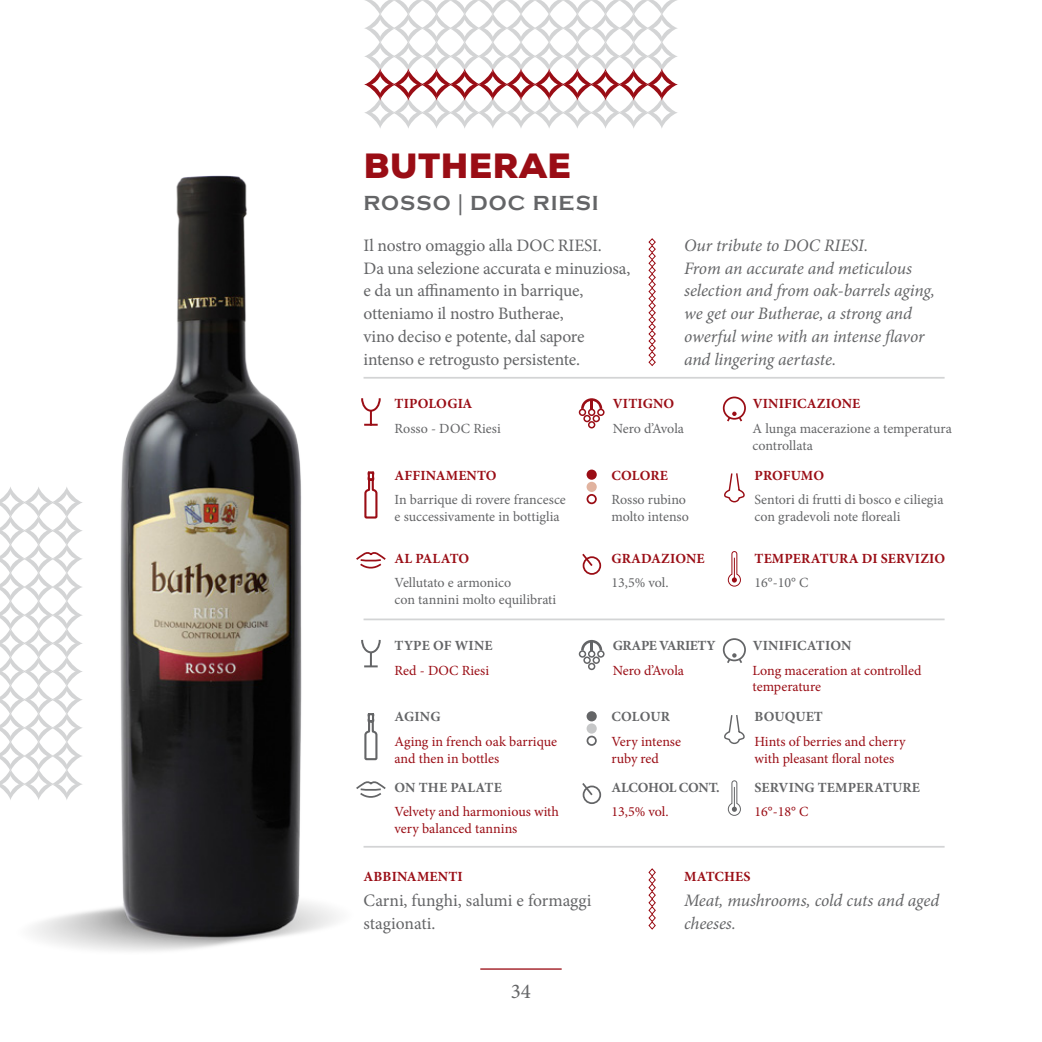
<style>
.page{position:relative;width:1042px;height:1042px;background:#fff}
.page>*{position:absolute;margin:0;border:0;box-sizing:border-box;transform-origin:0 0}
.t1{font:900 35px "Nexa";letter-spacing:.015em;color:#9a0d15}
.t2{font:700 21px "Copperplate Gothic";letter-spacing:.05em;color:#646567}
.t3{font:21px "Minion Pro";color:#646567}
.t4{font:17.5px/22.8px "Minion Pro";letter-spacing:-.01em;color:#646567}
.t5{font:italic 17.5px/22.8px "Minion Pro";letter-spacing:-.01em;color:#646567}
.t6{font:14px/16.8px "Minion Pro";color:#646567}
.t7{font:14px/16.8px "Minion Pro";color:#9a0d15}
.t8{font:700 14px "Minion Pro";letter-spacing:.01em;color:#9a0d15}
.t9{font:700 14px "Minion Pro";letter-spacing:.005em;color:#646567}
.t10{font:700 14px "Minion Pro";letter-spacing:-.03em;color:#646567}
.t11{font:700 14px "Minion Pro";letter-spacing:-.02em;color:#646567}
.s1{font-family:"Copperplate";font-weight:400}
</style>
<div class="page">
<hr style="left:480px;top:968px;width:82px;height:1px;background:#9a0d15">
<svg style="left:364px;top:0;width:314px;height:128px"></svg>
<svg style="left:648px;top:238px;width:8px;height:128px"></svg>
<svg style="left:648px;top:868px;width:8px;height:62px"></svg>
<hr style="left:363px;top:377px;width:581px;height:2px;background:#d3d4d5">
<hr style="left:363px;top:618px;width:581px;height:2px;background:#d3d4d5">
<hr style="left:363px;top:846px;width:581px;height:1px;background:#d3d4d5">
<svg style="left:579px;top:398px;width:25px;height:30px"></svg>
<div style="left:586px;top:469px;width:11px;height:11px;background:#9a0d15;border-radius:50%"></div>
<div style="left:586px;top:482px;width:11px;height:10px;background:#e1b39f;border-radius:50%"></div>
<div style="left:586px;top:494px;width:11px;height:10px;border:2px solid #9a0d15;border-radius:50%"></div>
<div style="left:583px;top:556px;width:18px;height:19px;border:2px solid #9a0d15;border-radius:50%"></div>
<svg style="left:582px;top:553px;width:12px;height:15px"></svg>
<svg style="left:727px;top:551px;width:14px;height:36px"></svg>
<svg style="left:724px;top:473px;width:21px;height:30px"></svg>
<div style="left:723px;top:396px;width:23px;height:24px;border:2px solid #9a0d15;border-radius:50%"></div>
<svg style="left:725px;top:411px;width:19px;height:11px"></svg>
<img style="left:0;top:92px;width:403px;height:859px">
<svg style="left:360px;top:638px;width:22px;height:31px"></svg>
<svg style="left:579px;top:640px;width:25px;height:30px"></svg>
<div style="left:586px;top:711px;width:11px;height:10px;background:#646567;border-radius:50%"></div>
<div style="left:586px;top:723px;width:11px;height:10px;background:#c6c7c8;border-radius:50%"></div>
<div style="left:586px;top:735px;width:11px;height:11px;border:2px solid #646567;border-radius:50%"></div>
<svg style="left:363px;top:712px;width:15px;height:49px"></svg>
<div style="left:583px;top:785px;width:18px;height:19px;border:2px solid #646567;border-radius:50%"></div>
<svg style="left:582px;top:783px;width:12px;height:14px"></svg>
<svg style="left:354px;top:779px;width:34px;height:19px"></svg>
<svg style="left:727px;top:780px;width:14px;height:36px"></svg>
<svg style="left:724px;top:715px;width:21px;height:30px"></svg>
<div style="left:723px;top:638px;width:23px;height:23px;border:2px solid #646567;border-radius:50%"></div>
<svg style="left:725px;top:653px;width:19px;height:10px"></svg>
<p class="t1" style="left:364px;top:144px;width:209px">BUTHERAE</p>
<p class="t2" style="left:363px;top:191px;width:237px">ROSSO <span class="s1">|</span> DOC RIESI</p>
<p class="t4" style="left:363px;top:234px;width:240px">Il nostro omaggio alla DOC RIESI.</p>
<p class="t4" style="left:363px;top:257px;width:268px">Da una selezione accurata e minuziosa, e da un affinamento in barrique, otteniamo il nostro Butherae,</p>
<p class="t4" style="left:363px;top:325px;width:222px">vino deciso e potente, dal sapore intenso e retrogusto persistente.</p>
<p class="t5" style="left:684px;top:234px;width:186px">Our tribute to DOC RIESI.</p>
<p class="t5" style="left:684px;top:257px;width:252px">From an accurate and meticulous selection and from oak-barrels aging, we get our Butherae, a strong and owerful wine with an intense flavor and lingering aertaste.</p>
<p class="t8" style="left:395px;top:394px;width:79px">TIPOLOGIA</p>
<p class="t8" style="left:613px;top:394px;width:63px">VITIGNO</p>
<p class="t8" style="left:752px;top:394px;width:109px">VINIFICAZIONE</p>
<p class="t6" style="left:394px;top:420px;width:108px">Rosso - DOC Riesi</p>
<p class="t6" style="left:613px;top:420px;width:73px">Nero d’Avola</p>
<p class="t6" style="left:752px;top:420px;width:201px">A lunga macerazione a temperatura controllata</p>
<p class="t8" style="left:395px;top:465px;width:104px">AFFINAMENTO</p>
<p class="t8" style="left:611px;top:465px;width:58px">COLORE</p>
<p class="t8" style="left:754px;top:465px;width:71px">PROFUMO</p>
<p class="t6" style="left:394px;top:491px;width:173px">In barrique di rovere francesce</p>
<p class="t6" style="left:394px;top:508px;width:167px">e successivamente in bottiglia</p>
<p class="t6" style="left:611px;top:491px;width:79px">Rosso rubino molto intenso</p>
<p class="t6" style="left:754px;top:491px;width:191px">Sentori di frutti di bosco e ciliegia con gradevoli note floreali</p>
<p class="t8" style="left:395px;top:548px;width:76px">AL PALATO</p>
<p class="t8" style="left:611px;top:548px;width:95px">GRADAZIONE</p>
<p class="t8" style="left:754px;top:548px;width:192px">TEMPERATURA DI SERVIZIO</p>
<p class="t6" style="left:394px;top:574px;width:118px">Vellutato e armonico</p>
<p class="t6" style="left:394px;top:591px;width:163px">con tannini molto equilibrati</p>
<p class="t6" style="left:611px;top:574px;width:59px">13,5% vol.</p>
<p class="t6" style="left:754px;top:574px;width:55px">16°-10° C</p>
<p class="t9" style="left:395px;top:636px;width:99px">TYPE OF WINE</p>
<p class="t10" style="left:613px;top:636px;width:104px">GRAPE VARIETY</p>
<p class="t9" style="left:752px;top:636px;width:100px">VINIFICATION</p>
<p class="t7" style="left:394px;top:662px;width:96px">Red - DOC Riesi</p>
<p class="t7" style="left:613px;top:662px;width:73px">Nero d’Avola</p>
<p class="t7" style="left:752px;top:662px;width:170px">Long maceration at controlled</p>
<p class="t7" style="left:752px;top:678px;width:70px">temperature</p>
<p class="t9" style="left:395px;top:707px;width:47px">AGING</p>
<p class="t9" style="left:611px;top:707px;width:60px">COLOUR</p>
<p class="t9" style="left:754px;top:707px;width:70px">BOUQUET</p>
<p class="t7" style="left:394px;top:733px;width:164px">Aging in french oak barrique</p>
<p class="t7" style="left:394px;top:750px;width:106px">and then in bottles</p>
<p class="t7" style="left:611px;top:733px;width:71px">Very intense</p>
<p class="t7" style="left:611px;top:750px;width:49px">ruby red</p>
<p class="t7" style="left:754px;top:733px;width:152px">Hints of berries and cherry</p>
<p class="t7" style="left:754px;top:750px;width:141px">with pleasant floral notes</p>
<p class="t9" style="left:395px;top:777px;width:109px">ON THE PALATE</p>
<p class="t11" style="left:611px;top:777px;width:110px">ALCOHOL CONT.</p>
<p class="t9" style="left:754px;top:777px;width:167px">SERVING TEMPERATURE</p>
<p class="t7" style="left:394px;top:803px;width:166px">Velvety and harmonious with very balanced tannins</p>
<p class="t7" style="left:611px;top:803px;width:59px">13,5% vol.</p>
<p class="t7" style="left:754px;top:803px;width:55px">16°-18° C</p>
<p class="t8" style="left:364px;top:867px;width:101px">ABBINAMENTI</p>
<p class="t8" style="left:684px;top:867px;width:68px">MATCHES</p>
<p class="t4" style="left:363px;top:889px;width:229px">Carni, funghi, salumi e formaggi stagionati.</p>
<p class="t5" style="left:684px;top:889px;width:257px">Meat, mushrooms, cold cuts and aged cheeses.</p>
<p class="t3" style="left:511px;top:977px;width:22px">34</p>
</div>
